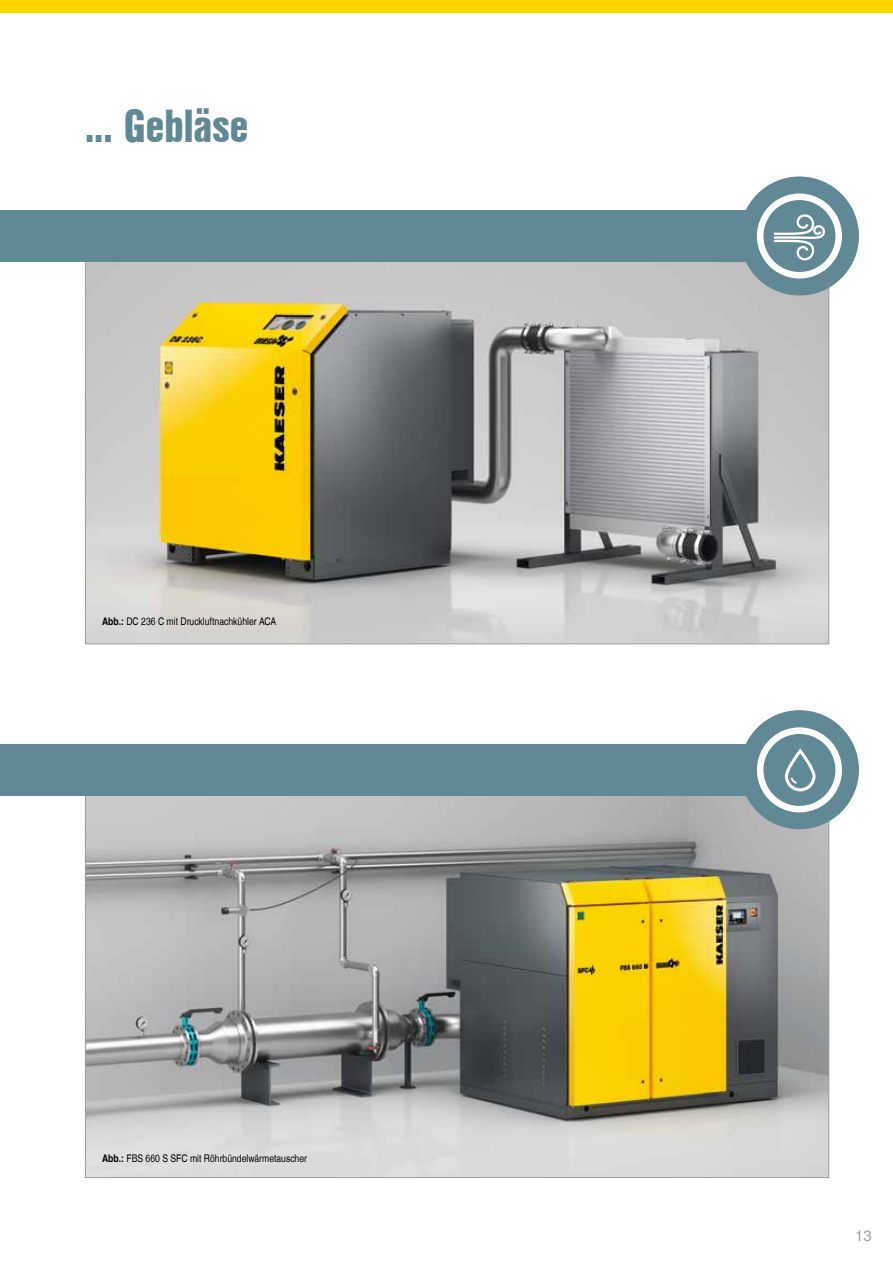
<style>
.page{position:relative;width:893px;height:1263px;background:#fff}
.page>*{position:absolute;margin:0;border:0;box-sizing:border-box;transform-origin:0 0}
.t1{font:45px "Nimbus San L Bla Con";color:#608995}
.t2{font:15px "Nimbus San L";color:#9c9d9d}
.t3{font:10.5px "Nimbus San L Reg Con";color:#000}
.s1{font-family:"Nimbus San L Bol Con"}
</style>
<div class="page">
<div style="left:0;top:0;width:893px;height:13px;background:#ffd500"></div>
<img style="left:87px;top:261px;width:740px;height:381px">
<img style="left:87px;top:795px;width:740px;height:381px">
<div style="left:0;top:210px;width:829px;height:51px;background:#608995"></div>
<div style="left:0;top:744px;width:829px;height:51px;background:#608995"></div>
<div style="left:740px;top:176px;width:119px;height:120px;background:#608995;border-radius:50%"></div>
<div style="left:740px;top:710px;width:119px;height:119px;background:#608995;border-radius:50%"></div>
<svg style="left:757px;top:727px;width:85px;height:85px"></svg>
<svg style="left:757px;top:193px;width:85px;height:86px"></svg>
<h1 class="t1" style="left:85px;top:92px;width:165px">... Gebläse</h1>
<p class="t3" style="left:102px;top:615px;width:176px"><span class="s1">Abb.:</span> DC 236 C mit Druckluftnachkühler ACA</p>
<p class="t3" style="left:102px;top:1152px;width:207px"><span class="s1">Abb.:</span> FBS 660 S SFC mit Röhrbündelwärmetauscher</p>
<h2 class="t2" style="left:855px;top:1226px;width:18px">13</h2>
</div>
